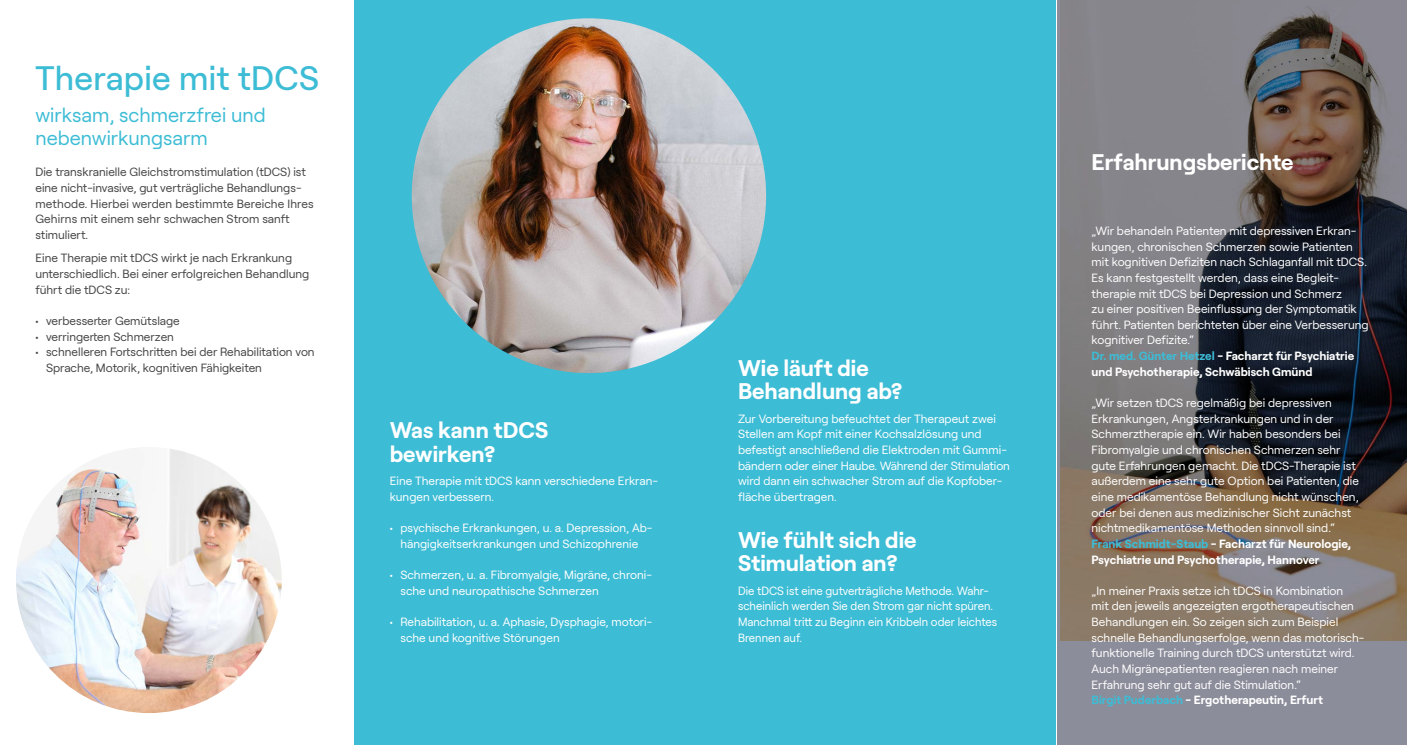
<style>
.page{position:relative;width:1407px;height:745px;background:#fff}
.page>*{position:absolute;margin:0;border:0;box-sizing:border-box;transform-origin:0 0}
.t1{font:500 33.75px "Roobert";letter-spacing:.01em;color:#3dbcd5}
.t2{font:700 22.5px/23.5px "Roobert";color:#fff}
.t3{font:20px/23.5px "Roobert";color:#3dbcd5}
.t4{font:11.88px/15.6px "Roobert";color:#fff}
.t5{font:11.88px/15.6px "Roobert";color:#454444}
.t6{font:11.88px/15.6px "Roobert";color:#fff;scale:.96 1}
.s1{font-weight:700;color:#3dbcd5}
.s2{font-weight:700}
</style>
<div class="page">
<div style="left:1057px;top:0;width:350px;height:744px;background:#8c8d9b"></div>
<img style="left:1060px;top:0;width:347px;height:640px">
<div style="left:354px;top:0;width:702px;height:744px;background:#3dbcd5"></div>
<img style="left:412px;top:18px;width:354px;height:355px;border-radius:177px">
<img style="left:16px;top:446px;width:266px;height:266px;border-radius:133px">
<h1 class="t1" style="left:35px;top:53px;width:285px">Therapie mit tDCS</h1>
<h3 class="t3" style="left:35px;top:101px;width:232px">wirksam, schmerzfrei und nebenwirkungsarm</h3>
<p class="t5" style="left:35px;top:163px;width:280px">Die transkranielle Gleichstromstimulation (tDCS) ist eine nicht-invasive, gut verträgliche Behandlungs&shy;methode. Hierbei werden bestimmte Bereiche Ihres Gehirns mit einem sehr schwachen Strom sanft stimuliert.</p>
<p class="t5" style="left:35px;top:249px;width:275px">Eine Therapie mit tDCS wirkt je nach Erkrankung unterschiedlich. Bei einer erfolgreichen Behandlung führt die tDCS zu:</p>
<p class="t5" style="left:35px;top:312px;width:146px">• verbesserter Gemütslage</p>
<p class="t5" style="left:35px;top:327px;width:140px">• verringerten Schmerzen</p>
<p class="t5" style="left:46px;top:343px;width:270px;text-indent:-11px">• schnelleren Fortschritten bei der Rehabilitation von<br>Sprache, Motorik, kognitiven Fähigkeiten</p>
<h2 class="t2" style="left:390px;top:416px;width:160px">Was kann tDCS bewirken?</h2>
<p class="t4" style="left:390px;top:472px;width:270px">Eine Therapie mit tDCS kann verschiedene Erkran&shy;kungen verbessern.</p>
<p class="t4" style="left:390px;top:519px;width:264px;text-align:center">• psychische Erkrankungen, u. a. Depression, Ab&shy;hängigkeitserkrankungen und Schizophrenie</p>
<p class="t4" style="left:400px;top:566px;width:253px;text-indent:-11px">• Schmerzen, u. a. Fibromyalgie, Migräne, chroni&shy;sche und neuropathische Schmerzen</p>
<p class="t4" style="left:400px;top:612px;width:253px;text-indent:-11px">• Rehabilitation, u. a. Aphasie, Dysphagie, motori&shy;sche und kognitive Störungen</p>
<h2 class="t2" style="left:738px;top:354px;width:166px">Wie läuft die<br>Behandlung ab?</h2>
<p class="t4" style="left:738px;top:409px;width:273px">Zur Vorbereitung befeuchtet der Therapeut zwei Stellen am Kopf mit einer Kochsalzlösung und befestigt anschließend die Elektroden mit Gummi&shy;bändern oder einer Haube. Während der Stimulation wird dann ein schwacher Strom auf die Kopfober&shy;fläche übertragen.</p>
<h2 class="t2" style="left:738px;top:526px;width:180px">Wie fühlt sich die<br>Stimulation an?</h2>
<p class="t6" style="left:738px;top:581px;width:271px">Die tDCS ist eine gutverträgliche Methode. Wahr&shy;scheinlich werden Sie den Strom gar nicht spüren.<br>Manchmal tritt zu Beginn ein Kribbeln oder leichtes Brennen auf.</p>
<h2 class="t2" style="left:1091px;top:148px;width:203px">Erfahrungsberichte</h2>
<p class="t4" style="left:1091px;top:222px;width:279px">„Wir behandeln Patienten mit depressiven Erkran&shy;kungen, chronischen Schmerzen sowie Patienten mit kognitiven Defiziten nach Schlaganfall mit tDCS.<br>Es kann festgestellt werden, dass eine Begleit&shy;therapie mit tDCS bei Depression und Schmerz<br>zu einer positiven Beeinflussung der Symptomatik führt. Patienten berichteten über eine Verbesserung kognitiver Defizite.“<br><span class="s1">Dr. med. Günter Hetzel</span> <span class="s2">- Facharzt für Psychiatrie und Psychotherapie, Schwäbisch Gmünd</span></p>
<p class="t4" style="left:1091px;top:394px;width:269px">„Wir setzen tDCS regelmäßig bei depressiven Erkrankungen, Angsterkrankungen und in der Schmerztherapie ein. Wir haben besonders bei Fibromyalgie und chronischen Schmerzen sehr gute Erfahrungen gemacht. Die tDCS-Therapie ist außerdem eine sehr gute Option bei Patienten, die eine medikamentöse Behandlung nicht wünschen, oder bei denen aus medizinischer Sicht zunächst nichtmedikamentöse Methoden sinnvoll sind.“ <span class="s1">Frank Schmidt-Staub</span> <span class="s2">- Facharzt für Neurologie, Psychiatrie und Psychotherapie, Hannover</span></p>
<p class="t4" style="left:1091px;top:581px;width:274px">„In meiner Praxis setze ich tDCS in Kombination<br>mit den jeweils angezeigten ergotherapeutischen Behandlungen ein. So zeigen sich zum Beispiel schnelle Behandlungserfolge, wenn das motorisch&shy;funktionelle Training durch tDCS unterstützt wird.<br>Auch Migränepatienten reagieren nach meiner Erfahrung sehr gut auf die Stimulation.“<br><span class="s1">Birgit Puderbach</span> <span class="s2">- Ergotherapeutin, Erfurt</span></p>
</div>
